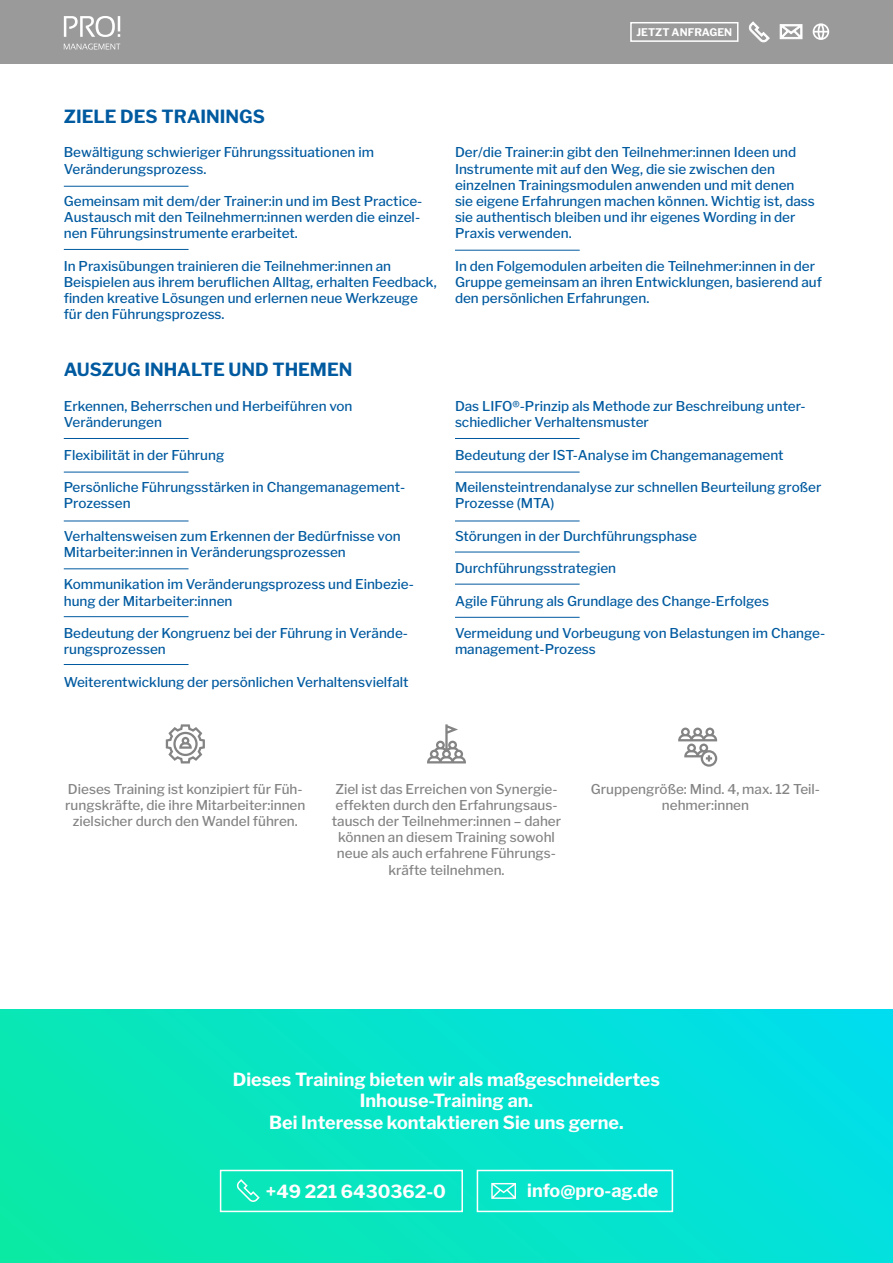
<style>
.page{position:relative;width:893px;height:1263px;background:#fff}
.page>*{position:absolute;margin:0;border:0;box-sizing:border-box;transform-origin:0 0}
.t1{font:700 18px "Libre Franklin";color:#fff}
.t2{font:700 18px "Libre Franklin";color:#005aa0}
.t3{font:500 13.5px/16.2px "Libre Franklin";color:#005aa0}
.t4{font:500 13.5px/16.2px "Libre Franklin";color:#848484;text-align:center}
.t5{font:700 10.5px "Libre Franklin";color:#fff}
</style>
<div class="page">
<div style="left:0;top:1010px;width:893px;height:253px;background:linear-gradient(to right,#0be8ab,#02dfe7)"></div>
<div style="left:0;top:0;width:893px;height:64px;background:#9a9a9a"></div>
<svg style="left:427px;top:724px;width:39px;height:39px"></svg>
<svg style="left:678px;top:727px;width:39px;height:40px"></svg>
<svg style="left:166px;top:724px;width:39px;height:39px"></svg>
<hr style="left:64px;top:438px;width:125px;height:1px;background:#005aa0">
<hr style="left:455px;top:438px;width:125px;height:1px;background:#005aa0">
<hr style="left:64px;top:521px;width:125px;height:1px;background:#005aa0">
<hr style="left:455px;top:521px;width:125px;height:1px;background:#005aa0">
<hr style="left:455px;top:552px;width:125px;height:1px;background:#005aa0">
<hr style="left:455px;top:584px;width:125px;height:1px;background:#005aa0">
<hr style="left:455px;top:617px;width:125px;height:1px;background:#005aa0">
<hr style="left:64px;top:616px;width:125px;height:1px;background:#005aa0">
<hr style="left:64px;top:472px;width:125px;height:1px;background:#005aa0">
<hr style="left:455px;top:472px;width:125px;height:1px;background:#005aa0">
<hr style="left:64px;top:568px;width:125px;height:1px;background:#005aa0">
<hr style="left:64px;top:664px;width:125px;height:1px;background:#005aa0">
<hr style="left:64px;top:186px;width:125px;height:1px;background:#005aa0">
<hr style="left:64px;top:249px;width:125px;height:1px;background:#005aa0">
<hr style="left:455px;top:250px;width:125px;height:1px;background:#005aa0">
<svg style="left:64px;top:44px;width:56px;height:6px"></svg>
<svg style="left:64px;top:16px;width:56px;height:21px"></svg>
<svg style="left:236px;top:1179px;width:24px;height:23px"></svg>
<svg style="left:491px;top:1183px;width:25px;height:16px"></svg>
<div style="left:220px;top:1170px;width:243px;height:42px;border:2px solid #fff"></div>
<div style="left:477px;top:1170px;width:196px;height:42px;border:2px solid #fff"></div>
<div style="left:630px;top:22px;width:108px;height:20px;border:2px solid #fff"></div>
<svg style="left:780px;top:24px;width:22px;height:15px"></svg>
<svg style="left:813px;top:23px;width:16px;height:17px"></svg>
<svg style="left:749px;top:21px;width:21px;height:22px"></svg>
<p class="t5" style="left:636px;top:26px;width:97px">JETZT ANFRAGEN</p>
<p class="t2" style="left:64px;top:105px;width:203px">ZIELE DES TRAININGS</p>
<p class="t3" style="left:64px;top:144px;width:312px">Bewältigung schwieriger Führungssituationen im</p>
<p class="t3" style="left:64px;top:161px;width:144px">Veränderungsprozess.</p>
<p class="t3" style="left:64px;top:193px;width:360px">Gemeinsam mit dem/der Trainer:in und im Best Practice-<br>Austausch mit den Teilnehmern:innen werden die einzel&shy;nen Führungsinstrumente erarbeitet.</p>
<p class="t3" style="left:64px;top:258px;width:329px">In Praxisübungen trainieren die Teilnehmer:innen an</p>
<p class="t3" style="left:64px;top:274px;width:374px">Beispielen aus ihrem beruflichen Alltag, erhalten Feedback, finden kreative Lösungen und erlernen neue Werkzeuge für den Führungsprozess.</p>
<p class="t2" style="left:64px;top:359px;width:290px">AUSZUG INHALTE UND THEMEN</p>
<p class="t3" style="left:64px;top:398px;width:290px">Erkennen, Beherrschen und Herbeiführen von</p>
<p class="t3" style="left:64px;top:414px;width:100px">Veränderungen</p>
<p class="t3" style="left:64px;top:447px;width:162px">Flexibilität in der Führung</p>
<p class="t3" style="left:64px;top:479px;width:343px">Persönliche Führungsstärken in Changemanagement-</p>
<p class="t3" style="left:64px;top:495px;width:68px">Prozessen</p>
<p class="t3" style="left:64px;top:528px;width:338px">Verhaltensweisen zum Erkennen der Bedürfnisse von</p>
<p class="t3" style="left:64px;top:544px;width:284px">Mitarbeiter:innen in Veränderungsprozessen</p>
<p class="t3" style="left:64px;top:576px;width:352px">Kommunikation im Veränderungsprozess und Einbezie&shy;hung der Mitarbeiter:innen</p>
<p class="t3" style="left:64px;top:625px;width:346px">Bedeutung der Kongruenz bei der Führung in Verände&shy;rungsprozessen</p>
<p class="t3" style="left:64px;top:673px;width:346px">Weiterentwicklung der persönlichen Verhaltensvielfalt</p>
<p class="t3" style="left:455px;top:144px;width:343px">Der/die Trainer:in gibt den Teilnehmer:innen Ideen und</p>
<p class="t3" style="left:455px;top:161px;width:321px">Instrumente mit auf den Weg, die sie zwischen den</p>
<p class="t3" style="left:455px;top:177px;width:341px">einzelnen Trainingsmodulen anwenden und mit denen</p>
<p class="t3" style="left:455px;top:193px;width:361px">sie eigene Erfahrungen machen können. Wichtig ist, dass sie authentisch bleiben und ihr eigenes Wording in der</p>
<p class="t3" style="left:455px;top:225px;width:118px">Praxis verwenden.</p>
<p class="t3" style="left:455px;top:258px;width:368px">In den Folgemodulen arbeiten die Teilnehmer:innen in der<br>Gruppe gemeinsam an ihren Entwicklungen, basierend auf den persönlichen Erfahrungen.</p>
<p class="t3" style="left:455px;top:398px;width:352px">Das LIFO®-Prinzip als Methode zur Beschreibung unter&shy;schiedlicher Verhaltensmuster</p>
<p class="t3" style="left:455px;top:447px;width:330px">Bedeutung der IST-Analyse im Changemanagement</p>
<p class="t3" style="left:455px;top:479px;width:368px">Meilensteintrendanalyse zur schnellen Beurteilung großer<br>Prozesse (MTA)</p>
<p class="t3" style="left:455px;top:528px;width:243px">Störungen in der Durchführungsphase</p>
<p class="t3" style="left:455px;top:560px;width:163px">Durchführungsstrategien</p>
<p class="t3" style="left:455px;top:592px;width:316px">Agile Führung als Grundlage des Change-Erfolges</p>
<p class="t3" style="left:455px;top:625px;width:372px">Vermeidung und Vorbeugung von Belastungen im Change&shy;management-Prozess</p>
<p class="t4" style="left:65px;top:781px;width:242px">Dieses Training ist konzipiert für Füh&shy;rungskräfte, die ihre Mitarbeiter:innen zielsicher durch den Wandel führen.</p>
<p class="t4" style="left:335px;top:780px;width:224px">Ziel ist das Erreichen von Synergie-</p>
<p class="t4" style="left:332px;top:797px;width:231px">effekten durch den Erfahrungsaus&shy;tausch der Teilnehmer:innen – daher können an diesem Training sowohl neue als auch erfahrene Führungs&shy;kräfte teilnehmen.</p>
<p class="t4" style="left:591px;top:780px;width:231px">Gruppengröße: Mind. 4, max. 12 Teil&shy;nehmer:innen</p>
<p class="t1" style="left:233px;top:1068px;width:429px">Dieses Training bieten wir als maßgeschneidertes</p>
<p class="t1" style="left:360px;top:1090px;width:175px">Inhouse-Training an.</p>
<p class="t1" style="left:269px;top:1111px;width:356px">Bei Interesse kontaktieren Sie uns gerne.</p>
<p class="t1" style="left:266px;top:1181px;width:181px">+49 221 6430362-0</p>
<p class="t1" style="left:527px;top:1180px;width:133px">info@pro-ag.de</p>
</div>
